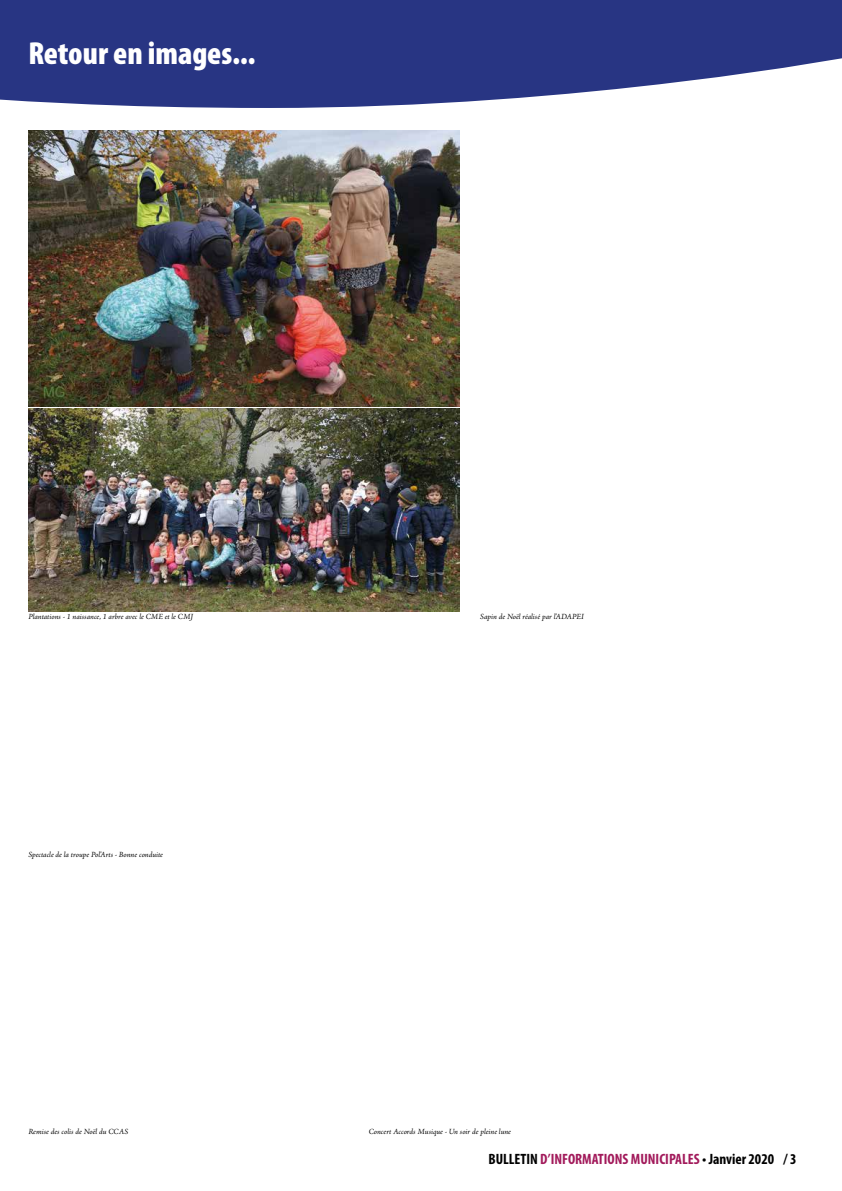
<style>
.page{position:relative;width:842px;height:1191px;background:#fff}
.page>*{position:absolute;margin:0;border:0;box-sizing:border-box;transform-origin:0 0}
.t1{font:900 condensed 32px "Myriad Pro";color:#fff}
.t2{font:700 condensed 15px "Myriad Pro";color:#a21a5b}
.t3{font:italic 8px "Adobe Jenson Pro";letter-spacing:-.005em;color:#000}
.s1{color:#000}
</style>
<div class="page">
<img style="left:28px;top:130px;width:432px;height:277px">
<svg style="left:0;top:0;width:842px;height:108px;background:#404c91"></svg>
<img style="left:28px;top:409px;width:432px;height:203px">
<h1 class="t1" style="left:28px;top:35px;width:229px">Retour en images...</h1>
<p class="t3" style="left:28px;top:611px;width:166px">Plantations - 1 naissance, 1 arbre avec le CME et le CMJ</p>
<p class="t3" style="left:480px;top:611px;width:105px">Sapin de Noël réalisé par l'ADAPEI</p>
<p class="t3" style="left:28px;top:850px;width:136px">Spectacle de la troupe Pol'Arts - Bonne conduite</p>
<p class="t3" style="left:28px;top:1126px;width:101px">Remise des colis de Noël du CCAS</p>
<p class="t3" style="left:369px;top:1126px;width:144px">Concert Accords Musique - Un soir de pleine lune</p>
<h2 class="t2" style="left:488px;top:1149px;width:310px"><span class="s1">BULLETIN</span> D’INFORMATIONS MUNICIPALES <span class="s1">• Janvier 2020 / 3</span></h2>
</div>
